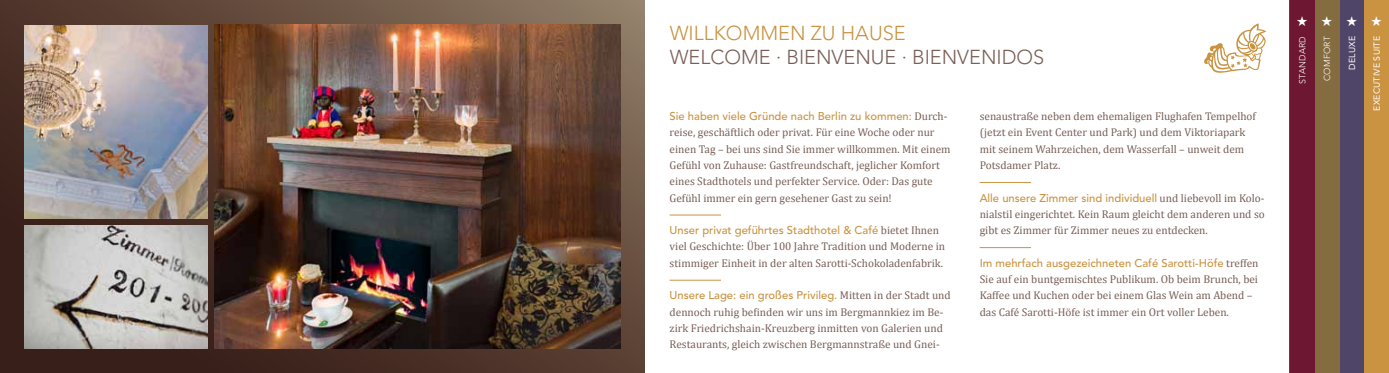
<style>
.page{position:relative;width:1389px;height:373px;background:#fff}
.page>*{position:absolute;margin:0;border:0;box-sizing:border-box;transform-origin:0 0}
.t1{font:300 20px "Avenir";color:#795f56}
.t2{font:300 20px "Avenir";color:#c99342}
.t3{font:11.25px/16.2px "Cambria";color:#795f56}
.t4{font:500 11.25px "Avenir";color:#c99342}
.t5{font:8.75px "Avenir";letter-spacing:.02em;color:#fff}
.t6{font:300 8.75px "Avenir";letter-spacing:.02em;color:#fff}
.s1{font-family:"Cambria";font-weight:400;color:#795f56}
</style>
<div class="page">
<svg style="left:0;top:0;width:645px;height:372px;background:#5a4236"></svg>
<hr style="left:670px;top:214px;width:51px;height:1px;background:#c99342">
<hr style="left:670px;top:279px;width:51px;height:1px;background:#c99342">
<hr style="left:980px;top:182px;width:51px;height:1px;background:#c99342">
<hr style="left:980px;top:247px;width:51px;height:1px;background:#c99342">
<img style="left:214px;top:25px;width:406px;height:322px">
<div style="left:1290px;top:0;width:99px;height:372px;background:#c99342"></div>
<div style="left:1290px;top:0;width:74px;height:372px;background:#4f4568"></div>
<div style="left:1290px;top:0;width:49px;height:372px;background:#856b40"></div>
<div style="left:1290px;top:0;width:25px;height:372px;background:#6d1732"></div>
<img style="left:25px;top:225px;width:182px;height:122px">
<img style="left:25px;top:26px;width:182px;height:192px">
<svg style="left:1204px;top:23px;width:62px;height:50px"></svg>
<h1 class="t2" style="left:670px;top:21px;width:237px">WILLKOMM EN ZU HAUSE</h1>
<h1 class="t1" style="left:670px;top:45px;width:376px">WELCOM E · BIENVENUE · BIENVENIDOS</h1>
<p class="t4" style="left:670px;top:109px;width:279px">Sie haben viele Gründe nach Berlin zu kommen: <span class="s1">Durch-</span></p>
<p class="t3" style="left:670px;top:124px;width:282px">reise, geschäftlich oder privat. Für eine Woche oder nur einen Tag – bei uns sind Sie immer willkommen. Mit einem Gefühl von Zuhause: Gastfreundschaft, jeglicher Komfort eines Stadthotels und perfekter Service. Oder: Das gute Gefühl immer ein gern gesehener Gast zu sein!</p>
<p class="t4" style="left:670px;top:223px;width:271px">Unser privat geführtes Stadthotel &amp; Café <span class="s1">bietet Ihnen</span></p>
<p class="t3" style="left:670px;top:238px;width:277px">viel Geschichte: Über 100 Jahre Tradition und Moderne in stimmiger Einheit in der alten Sarotti-Schokoladenfabrik.</p>
<p class="t4" style="left:670px;top:288px;width:283px">Unsere Lage: ein großes Privileg. <span class="s1">Mitten in der Stadt und</span></p>
<p class="t3" style="left:670px;top:303px;width:275px;text-align:justify">dennoch ruhig befinden wir uns im Bergmannkiez im Be&shy;zirk Friedrichshain-Kreuzberg inmitten von Galerien und Restaurants, gleich zwischen Bergmannstraße und Gnei-</p>
<p class="t3" style="left:980px;top:108px;width:278px">senaustraße neben dem ehemaligen Flughafen Tempelhof (jetzt ein Event Center und Park) und dem Viktoriapark mit seinem Wahrzeichen, dem Wasserfall – unweit dem Potsdamer Platz.</p>
<p class="t4" style="left:980px;top:191px;width:286px">Alle unsere Zimmer sind individuell <span class="s1">und liebevoll im Kolo-</span></p>
<p class="t3" style="left:980px;top:205px;width:287px">nialstil eingerichtet. Kein Raum gleicht dem anderen und so gibt es Zimmer für Zimmer neues zu entdecken.</p>
<p class="t4" style="left:980px;top:256px;width:280px">Im mehrfach ausgezeichneten Café Sarotti-Höfe <span class="s1">treffen</span></p>
<p class="t3" style="left:980px;top:270px;width:280px">Sie auf ein buntgemischtes Publikum. Ob beim Brunch, bei<br>Kaffee und Kuchen oder bei einem Glas Wein am Abend – das Café Sarotti-Höfe ist immer ein Ort voller Leben.</p>
<p class="t6" style="left:1297px;top:84px;width:48px;rotate:-90deg">STANDARD</p>
<p class="t6" style="left:1322px;top:81px;width:45px;rotate:-90deg">COMFORT</p>
<p class="t5" style="left:1347px;top:70px;width:35px;rotate:-90deg">Deluxe</p>
<p class="t5" style="left:1372px;top:111px;width:76px;rotate:-90deg">executive Suite</p>
</div>
